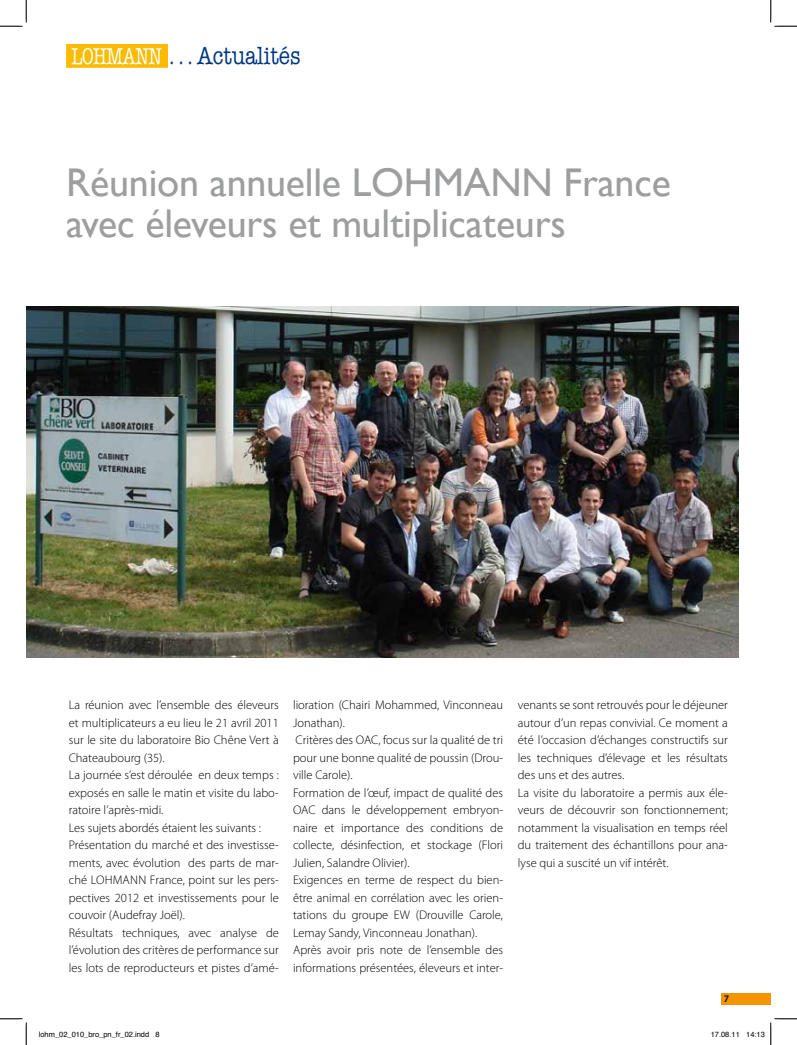
<style>
.page{position:relative;width:797px;height:1045px;background:#fff}
.page>*{position:absolute;margin:0;border:0;box-sizing:border-box;transform-origin:0 0}
.t1{font:40px/41.2px "Gill Sans";letter-spacing:-.005em;color:#9c9e9f}
.t2{font:25px "American Typewriter";color:#003882;scale:.85 1}
.t3{font:300 12.5px/17.5px "Myriad Pro";color:#000}
.t4{font:600 10px "Myriad Pro";color:#000}
.t5{font:7.5px "Helvetica";color:#000}
.s1{font-size:23.5px;color:#fff}
.s2{font-size:23.5px}
</style>
<div class="page">
<img style="left:26px;top:306px;width:712px;height:351px">
<div style="left:66px;top:44px;width:102px;height:24px;background:#fabb00;border:1px solid #fabb00"></div>
<div style="left:721px;top:993px;width:49px;height:11px;background:#f39400"></div>
<svg style="left:0;top:0;width:27px;height:27px"></svg>
<svg style="left:0;top:1018px;width:27px;height:27px"></svg>
<svg style="left:770px;top:0;width:27px;height:27px"></svg>
<svg style="left:770px;top:1018px;width:27px;height:27px"></svg>
<h2 class="t2" style="left:71px;top:36px;width:271px"><span class="s1">LOHMANN</span> <span class="s2">. . .</span> Actualités</h2>
<h1 class="t1" style="left:66px;top:161px;width:336px">Réunion annuelle Lohmann</h1>
<h1 class="t1" style="left:66px;top:161px;width:606px;text-indent:497px">France avec éleveurs et multiplicateurs</h1>
<p class="t3" style="left:69px;top:696px;width:211px">La réunion avec l’ensemble des éleveurs et multiplicateurs a eu lieu le 21 avril 2011 sur le site du laboratoire Bio Chêne Vert à Chateaubourg (35).<br>La journée s’est déroulée en deux temps : exposés en salle le matin et visite du labo&shy;ratoire l’après-midi.<br>Les sujets abordés étaient les suivants :<br>Présentation du marché et des investisse&shy;ments, avec évolution des parts de mar&shy;ché Lohmann</p>
<p class="t3" style="left:69px;top:871px;width:211px;text-indent:81px">France, point sur les pers&shy;pectives 2012 et investissements pour le couvoir (Audefray Joël).<br>Résultats techniques, avec analyse de l’évolution des critères de performance sur les lots de reproducteurs et pistes d’amé-</p>
<p class="t3" style="left:293px;top:696px;width:211px">lioration (Chairi Mohammed, Vinconneau Jonathan).<br>Critères des OAC, focus sur la qualité de tri pour une bonne qualité de poussin (Drou&shy;ville Carole).<br>Formation de l’œuf, impact de qualité des OAC dans le développement embryon&shy;naire et importance des conditions de collecte, désinfection, et stockage (Flori Julien, Salandre Olivier).<br>Exigences en terme de respect du bien&shy;être animal en corrélation avec les orien&shy;tations du groupe EW (Drouville Carole, Lemay Sandy, Vinconneau Jonathan).<br>Après avoir pris note de l’ensemble des informations présentées, éleveurs et inter-</p>
<p class="t3" style="left:518px;top:696px;width:211px">venants se sont retrouvés pour le déjeuner autour d’un repas convivial. Ce moment a été l’occasion d’échanges constructifs sur les techniques d’élevage et les résultats des uns et des autres.<br>La visite du laboratoire a permis aux éle&shy;veurs de découvrir son fonctionnement; notamment la visualisation en temps réel du traitement des échantillons pour ana&shy;lyse qui a suscité un vif intérêt.</p>
<p class="t4" style="left:724px;top:993px;width:7px">7</p>
<p class="t5" style="left:39px;top:1029px;width:122px">lohm_02_010_bro_pn_fr_02.indd 8</p>
<p class="t5" style="left:710px;top:1029px;width:56px">17.08.11 14:13</p>
</div>
